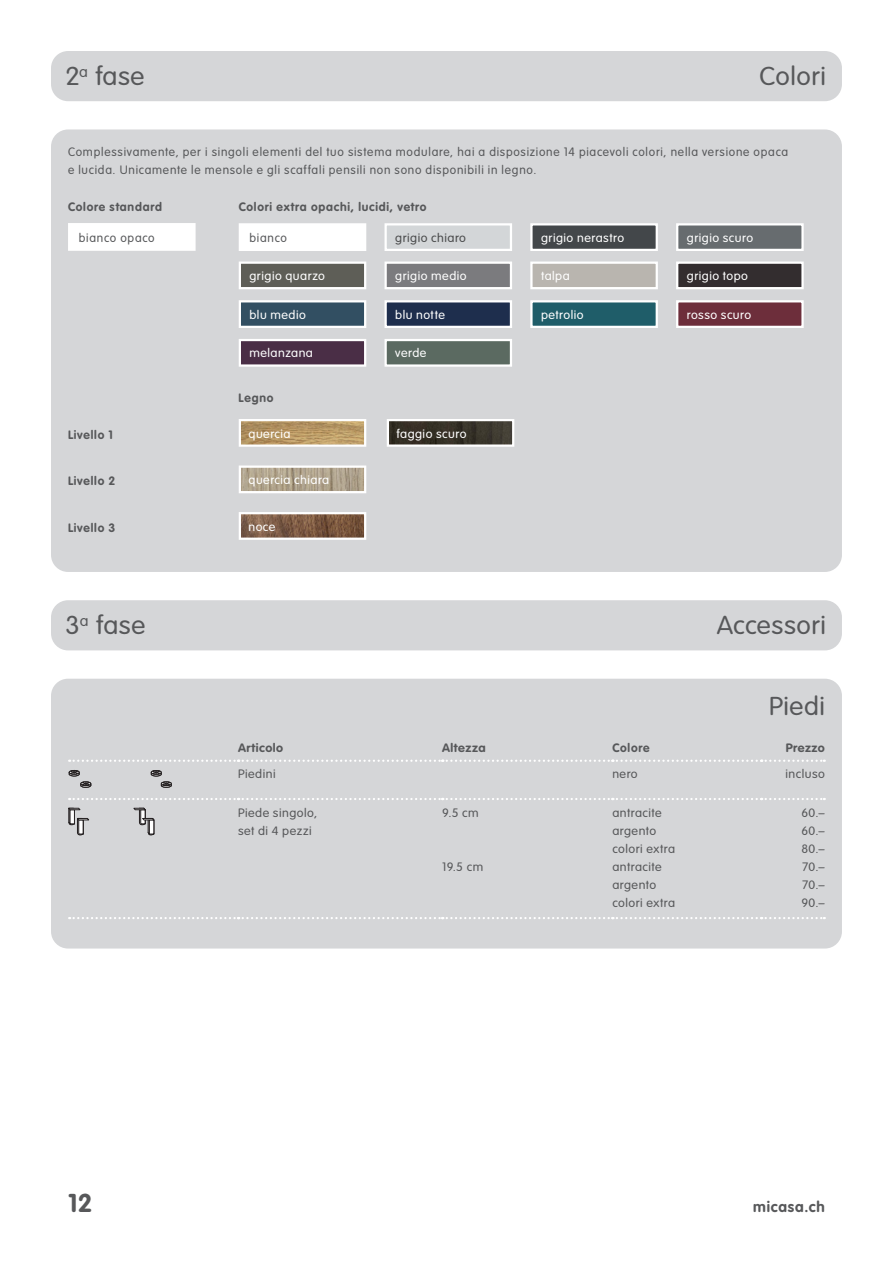
<style>
.page{position:relative;width:893px;height:1263px;background:#fff}
.page>*{position:absolute;margin:0;border:0;box-sizing:border-box;transform-origin:0 0}
.t1{font:300 25.5px "VAG Rounded Std";letter-spacing:.02em;color:#57585a;scale:1.05 1}
.t2{font:700 25.5px "VAG Rounded Std";color:#57585a}
.t3{font:700 15px "VAG Rounded Std";letter-spacing:.055em;color:#57585a}
.t4{font:300 12px/18px "VAG Rounded Std";letter-spacing:.06em;color:#57585a}
.t5{font:300 12px "VAG Rounded Std";letter-spacing:.04em;color:#fff;scale:1.05 1}
.t6{font:300 12px/18px "VAG Rounded Std";letter-spacing:.04em;color:#57585a;scale:1.05 1}
.t7{font:700 12px "VAG Rounded Std";letter-spacing:.06em;color:#57585a}
.t8{font:300 12px/18px "VAG Rounded Std";letter-spacing:.06em;color:#57585a;text-align:justify;scale:1.05 1}
.t9{font:700 12px "VAG Rounded Std";letter-spacing:.04em;color:#57585a;scale:1.05 1}
.t10{font:300 12px "VAG Rounded Std";letter-spacing:.035em;color:#4b4c4d;scale:1.05 1}
.t11{font:300 12px "VAG Rounded Std";letter-spacing:.035em;color:#57585a;scale:1.05 1}
.t12{font:700 12px "VAG Rounded Std";letter-spacing:.06em;color:#57585a;scale:1.05 1}
</style>
<div class="page">
<div style="left:51px;top:679px;width:791px;height:269px;background:#d5d6d8;border-radius:17px"></div>
<svg style="left:69px;top:760px;width:756px;height:2px"></svg>
<svg style="left:69px;top:798px;width:756px;height:2px"></svg>
<svg style="left:69px;top:917px;width:756px;height:2px"></svg>
<svg style="left:68px;top:770px;width:24px;height:18px"></svg>
<svg style="left:150px;top:770px;width:22px;height:18px"></svg>
<svg style="left:68px;top:807px;width:22px;height:28px"></svg>
<svg style="left:133px;top:807px;width:22px;height:28px"></svg>
<div style="left:51px;top:600px;width:791px;height:50px;background:#d5d6d8;border-radius:17px"></div>
<div style="left:51px;top:129px;width:791px;height:443px;background:#d5d6d8;border-radius:17px"></div>
<div style="left:69px;top:224px;width:125px;height:26px;background:#fff"></div>
<div style="left:68px;top:223px;width:128px;height:28px;border:2px solid #fff"></div>
<div style="left:51px;top:51px;width:791px;height:50px;background:#d5d6d8;border-radius:17px"></div>
<div style="left:240px;top:263px;width:125px;height:25px;background:#5e5e57"></div>
<div style="left:239px;top:261px;width:127px;height:28px;border:2px solid #fff"></div>
<div style="left:386px;top:263px;width:125px;height:25px;background:#7b7b7e"></div>
<div style="left:384px;top:261px;width:128px;height:28px;border:2px solid #fff"></div>
<div style="left:386px;top:301px;width:125px;height:26px;background:#1e2e4d"></div>
<div style="left:384px;top:300px;width:128px;height:28px;border:2px solid #fff"></div>
<div style="left:531px;top:301px;width:126px;height:26px;background:#1f5d69"></div>
<div style="left:530px;top:300px;width:128px;height:28px;border:2px solid #fff"></div>
<div style="left:677px;top:301px;width:125px;height:26px;background:#6d2e3b"></div>
<div style="left:676px;top:300px;width:128px;height:28px;border:2px solid #fff"></div>
<div style="left:240px;top:340px;width:125px;height:26px;background:#4a2e46"></div>
<div style="left:239px;top:339px;width:127px;height:28px;border:2px solid #fff"></div>
<div style="left:531px;top:263px;width:126px;height:25px;background:#b9b5af"></div>
<div style="left:530px;top:261px;width:128px;height:28px;border:2px solid #fff"></div>
<div style="left:677px;top:263px;width:125px;height:25px;background:#332d2f"></div>
<div style="left:676px;top:261px;width:128px;height:28px;border:2px solid #fff"></div>
<div style="left:240px;top:301px;width:125px;height:26px;background:#324f62"></div>
<div style="left:239px;top:300px;width:127px;height:28px;border:2px solid #fff"></div>
<div style="left:384px;top:223px;width:128px;height:28px;border:2px solid #fff"></div>
<div style="left:531px;top:224px;width:126px;height:26px;background:#43474a"></div>
<div style="left:530px;top:223px;width:128px;height:28px;border:2px solid #fff"></div>
<div style="left:677px;top:224px;width:125px;height:26px;background:#676c6f"></div>
<div style="left:676px;top:223px;width:128px;height:28px;border:2px solid #fff"></div>
<div style="left:386px;top:340px;width:125px;height:26px;background:#5b6a61"></div>
<div style="left:384px;top:339px;width:128px;height:28px;border:2px solid #fff"></div>
<img style="left:242px;top:422px;width:121px;height:22px">
<div style="left:239px;top:419px;width:127px;height:28px;border:2px solid #fff"></div>
<img style="left:242px;top:468px;width:121px;height:22px">
<div style="left:239px;top:465px;width:127px;height:28px;border:2px solid #fff"></div>
<img style="left:390px;top:422px;width:121px;height:22px">
<div style="left:387px;top:419px;width:127px;height:28px;border:2px solid #fff"></div>
<img style="left:242px;top:515px;width:121px;height:22px">
<div style="left:239px;top:512px;width:127px;height:28px;border:2px solid #fff"></div>
<div style="left:240px;top:224px;width:125px;height:26px;background:#fff"></div>
<div style="left:239px;top:223px;width:127px;height:28px;border:2px solid #fff"></div>
<h1 class="t1" style="left:65px;top:62px;width:77px">2<sup>a</sup> fase</h1>
<h1 class="t1" style="left:759px;top:62px;width:65px">Colori</h1>
<p class="t4" style="left:68px;top:143px;width:722px">Complessivamente, per i singoli elementi del tuo sistema modulare, hai a disposizione 14 piacevoli colori, nella versione opaca e lucida. Unicamente le mensole e gli scaffali pensili non sono disponibili in legno.</p>
<p class="t7" style="left:68px;top:200px;width:95px">Colore standard</p>
<p class="t7" style="left:239px;top:200px;width:189px">Colori extra opachi, lucidi, vetro</p>
<p class="t4" style="left:79px;top:229px;width:77px">bianco opaco</p>
<p class="t4" style="left:249px;top:229px;width:39px">bianco</p>
<p class="t10" style="left:395px;top:231px;width:69px">grigio chiaro</p>
<p class="t5" style="left:541px;top:231px;width:81px">grigio nerastro</p>
<p class="t5" style="left:687px;top:231px;width:65px">grigio scuro</p>
<p class="t5" style="left:249px;top:269px;width:73px">grigio quarzo</p>
<p class="t5" style="left:395px;top:269px;width:69px">grigio medio</p>
<p class="t5" style="left:395px;top:308px;width:49px">blu notte</p>
<p class="t5" style="left:541px;top:308px;width:42px">petrolio</p>
<p class="t5" style="left:687px;top:308px;width:63px">rosso scuro</p>
<p class="t5" style="left:249px;top:346px;width:62px">melanzana</p>
<p class="t5" style="left:541px;top:269px;width:29px">talpa</p>
<p class="t5" style="left:687px;top:269px;width:60px">grigio topo</p>
<p class="t5" style="left:249px;top:308px;width:55px">blu medio</p>
<p class="t5" style="left:395px;top:346px;width:31px">verde</p>
<p class="t7" style="left:68px;top:427px;width:47px">Livello 1</p>
<p class="t7" style="left:68px;top:474px;width:49px">Livello 2</p>
<p class="t7" style="left:68px;top:520px;width:49px">Livello 3</p>
<p class="t7" style="left:239px;top:391px;width:36px">Legno</p>
<p class="t5" style="left:248px;top:427px;width:42px">quercia</p>
<p class="t5" style="left:248px;top:473px;width:78px">quercia chiara</p>
<p class="t5" style="left:248px;top:520px;width:27px">noce</p>
<p class="t5" style="left:397px;top:427px;width:68px">faggio scuro</p>
<h1 class="t1" style="left:65px;top:611px;width:77px">3<sup>a</sup> fase</h1>
<h1 class="t1" style="left:717px;top:611px;width:106px">Accessori</h1>
<h1 class="t1" style="left:769px;top:692px;width:55px">Piedi</h1>
<p class="t9" style="left:238px;top:741px;width:44px">Articolo</p>
<p class="t9" style="left:442px;top:741px;width:43px">Altezza</p>
<p class="t7" style="left:612px;top:741px;width:39px">Colore</p>
<p class="t12" style="left:786px;top:741px;width:39px">Prezzo</p>
<p class="t6" style="left:238px;top:766px;width:37px">Piedini</p>
<p class="t8" style="left:612px;top:766px;width:26px">nero</p>
<p class="t11" style="left:785px;top:767px;width:39px">incluso</p>
<p class="t6" style="left:238px;top:804px;width:77px">Piede singolo, set di 4 pezzi</p>
<p class="t8" style="left:442px;top:804px;width:36px">9.5 cm</p>
<p class="t8" style="left:442px;top:858px;width:40px">19.5 cm</p>
<p class="t6" style="left:612px;top:804px;width:61px">antracite argento colori extra antracite argento colori extra</p>
<p class="t8" style="left:801px;top:804px;width:24px">60.– 60.– 80.– 70.– 70.– 90.–</p>
<h1 class="t2" style="left:68px;top:1188px;width:26px">12</h1>
<p class="t3" style="left:753px;top:1198px;width:73px">micasa.ch</p>
</div>
